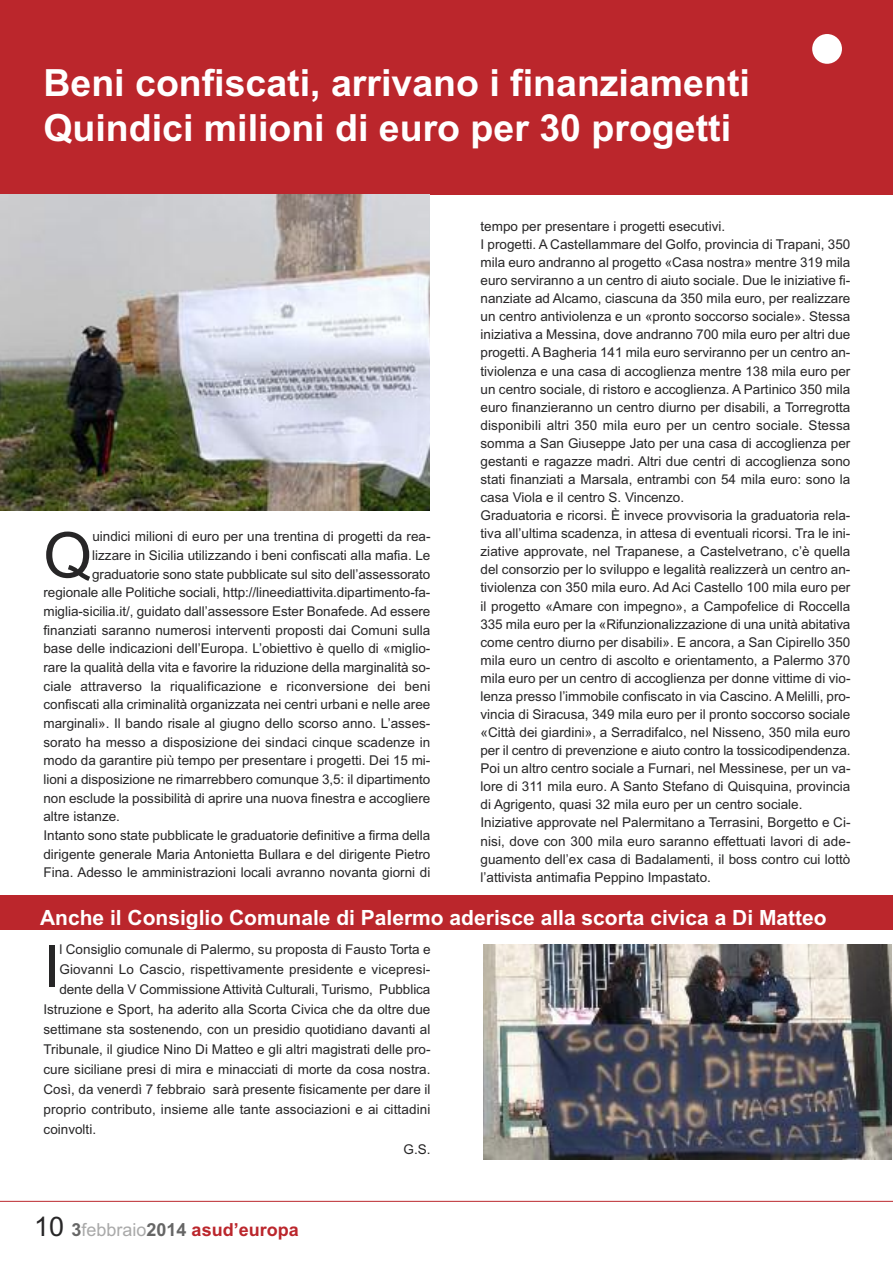
<style>
.page{position:relative;width:893px;height:1263px;background:#fff}
.page>*{position:absolute;margin:0;border:0;box-sizing:border-box;transform-origin:0 0}
.t1{font:62.85px "Arial";color:#272627}
.t2{font:57.9px "Arial";color:#272627}
.t3{font:700 37.5px/45px "Arial";color:#fff}
.t4{font:700 21px "Arial";color:#fff}
.t5{font:700 18px "Arial";color:#bb262c}
.t6{font:13.5px/18px "Arial";color:#272627}
.s1{font-weight:400;font-size:27px;color:#272627}
.s2{color:#666}
.s3{font-weight:400;color:#a9a9a9}
</style>
<div class="page">
<div style="left:0;top:0;width:893px;height:194px;background:#bb262c"></div>
<div style="left:812px;top:34px;width:30px;height:30px;background:#fff;border-radius:50%"></div>
<hr style="left:0;top:1201px;width:893px;height:1px;background:#bb262c">
<div style="left:0;top:895px;width:893px;height:34px;background:#bb262c"></div>
<img style="left:0;top:194px;width:429px;height:316px">
<img style="left:483px;top:944px;width:408px;height:216px">
<h3 class="t3" style="left:43px;top:60px;width:708px">Beni confiscati, arrivano i finanziamenti<br>Quindici milioni di euro per 30 progetti</h3>
<p class="t6" style="left:480px;top:217px;width:371px">tempo per presentare i progetti esecutivi.<br>I progetti. A Castellammare del Golfo, provincia di Trapani, 350 mila euro andranno al progetto «Casa nostra» mentre 319 mila euro serviranno a un centro di aiuto sociale. Due le iniziative fi&shy;nanziate ad Alcamo, ciascuna da 350 mila euro, per realizzare un centro antiviolenza e un «pronto soccorso sociale». Stessa iniziativa a Messina, dove andranno 700 mila euro per altri due progetti. A Bagheria 141 mila euro serviranno per un centro an&shy;tiviolenza e una casa di accoglienza mentre 138 mila euro per un centro sociale, di ristoro e accoglienza. A Partinico 350 mila euro finanzieranno un centro diurno per disabili, a Torregrotta disponibili altri 350 mila euro per un centro sociale. Stessa somma a San Giuseppe Jato per una casa di accoglienza per gestanti e ragazze madri. Altri due centri di accoglienza sono stati finanziati a Marsala, entrambi con 54 mila euro: sono la casa Viola e il centro S. Vincenzo.<br>Graduatoria e ricorsi. È invece provvisoria la graduatoria rela&shy;tiva all’ultima scadenza, in attesa di eventuali ricorsi. Tra le ini&shy;ziative approvate, nel Trapanese, a Castelvetrano, c’è quella del consorzio per lo sviluppo e legalità realizzerà un centro an&shy;tiviolenza con 350 mila euro. Ad Aci Castello 100 mila euro per il progetto «Amare con impegno», a Campofelice di Roccella 335 mila euro per la «Rifunzionalizzazione di una unità abitativa come centro diurno per disabili». E ancora, a San Cipirello 350 mila euro un centro di ascolto e orientamento, a Palermo 370 mila euro per un centro di accoglienza per donne vittime di vio&shy;lenza presso l’immobile confiscato in via Cascino. A Melilli, pro&shy;vincia di Siracusa, 349 mila euro per il pronto soccorso sociale «Città dei giardini», a Serradifalco, nel Nisseno, 350 mila euro per il centro di prevenzione e aiuto contro la tossicodipendenza.<br>Poi un altro centro sociale a Furnari, nel Messinese, per un va&shy;lore di 311 mila euro. A Santo Stefano di Quisquina, provincia di Agrigento, quasi 32 mila euro per un centro sociale.<br>Iniziative approvate nel Palermitano a Terrasini, Borgetto e Ci&shy;nisi, dove con 300 mila euro saranno effettuati lavori di ade&shy;guamento dell’ex casa di Badalamenti, il boss contro cui lottò l’attivista antimafia Peppino Impastato.</p>
<h3 class="t4" style="left:40px;top:905px;width:788px">Anche il Consiglio Comunale di Palermo aderisce alla scorta civica a Di Matteo</h3>
<h2 class="t2" style="left:43px;top:932px;width:18px">I</h2>
<p class="t6" style="left:60px;top:940px;width:373px">l Consiglio comunale di Palermo, su proposta di Fausto Torta e</p>
<h1 class="t1" style="left:43px;top:519px;width:50px">Q</h1>
<p class="t6" style="left:92px;top:528px;width:340px">uindici milioni di euro per una trentina di progetti da rea-</p>
<p class="t6" style="left:92px;top:546px;width:340px">lizzare in Sicilia utilizzando i beni confiscati alla mafia. Le</p>
<p class="t6" style="left:92px;top:565px;width:340px">graduatorie sono state pubblicate sul sito dell’assessorato</p>
<p class="t6" style="left:43px;top:584px;width:388px">regionale alle Politiche sociali, http://lineediattivita.dipartimento-fa-</p>
<p class="t6" style="left:43px;top:602px;width:388px">miglia-sicilia.it/, guidato dall’assessore Ester Bonafede. Ad essere</p>
<p class="t6" style="left:43px;top:621px;width:388px">finanziati saranno numerosi interventi proposti dai Comuni sulla</p>
<p class="t6" style="left:43px;top:640px;width:388px">base delle indicazioni dell’Europa. L’obiettivo è quello di «miglio-</p>
<p class="t6" style="left:43px;top:658px;width:388px">rare la qualità della vita e favorire la riduzione della marginalità so-</p>
<p class="t6" style="left:43px;top:677px;width:388px">ciale attraverso la riqualificazione e riconversione dei beni</p>
<p class="t6" style="left:43px;top:696px;width:388px">confiscati alla criminalità organizzata nei centri urbani e nelle aree</p>
<p class="t6" style="left:43px;top:714px;width:388px">marginali». Il bando risale al giugno dello scorso anno. L’asses-</p>
<p class="t6" style="left:43px;top:733px;width:388px">sorato ha messo a disposizione dei sindaci cinque scadenze in</p>
<p class="t6" style="left:43px;top:752px;width:388px">modo da garantire più tempo per presentare i progetti. Dei 15 mi-</p>
<p class="t6" style="left:43px;top:770px;width:388px">lioni a disposizione ne rimarrebbero comunque 3,5: il dipartimento</p>
<p class="t6" style="left:43px;top:789px;width:388px">non esclude la possibilità di aprire una nuova finestra e accogliere</p>
<p class="t6" style="left:43px;top:808px;width:78px">altre istanze.</p>
<p class="t6" style="left:43px;top:826px;width:388px">Intanto sono state pubblicate le graduatorie definitive a firma della</p>
<p class="t6" style="left:43px;top:845px;width:388px">dirigente generale Maria Antonietta Bullara e del dirigente Pietro</p>
<p class="t6" style="left:43px;top:864px;width:388px">Fina. Adesso le amministrazioni locali avranno novanta giorni di</p>
<p class="t6" style="left:59px;top:960px;width:373px">Giovanni Lo Cascio, rispettivamente presidente e vicepresi-</p>
<p class="t6" style="left:59px;top:980px;width:372px">dente della V Commissione Attività Culturali, Turismo, Pubblica</p>
<p class="t6" style="left:43px;top:1000px;width:388px">Istruzione e Sport, ha aderito alla Scorta Civica che da oltre due</p>
<p class="t6" style="left:44px;top:1020px;width:388px">settimane sta sostenendo, con un presidio quotidiano davanti al</p>
<p class="t6" style="left:44px;top:1040px;width:388px">Tribunale, il giudice Nino Di Matteo e gli altri magistrati delle pro-</p>
<p class="t6" style="left:44px;top:1060px;width:388px">cure siciliane presi di mira e minacciati di morte da cosa nostra.</p>
<p class="t6" style="left:44px;top:1080px;width:388px">Così, da venerdì 7 febbraio sarà presente fisicamente per dare il</p>
<p class="t6" style="left:44px;top:1100px;width:388px">proprio contributo, insieme alle tante associazioni e ai cittadini</p>
<p class="t6" style="left:44px;top:1120px;width:54px">coinvolti.</p>
<p class="t6" style="left:404px;top:1140px;width:29px">G.S.</p>
<h3 class="t5" style="left:34px;top:1219px;width:266px"><span class="s1">10</span> <span class="s2">3</span><span class="s3">febbraio</span><span class="s2">2014</span> asud’europa</h3>
</div>
